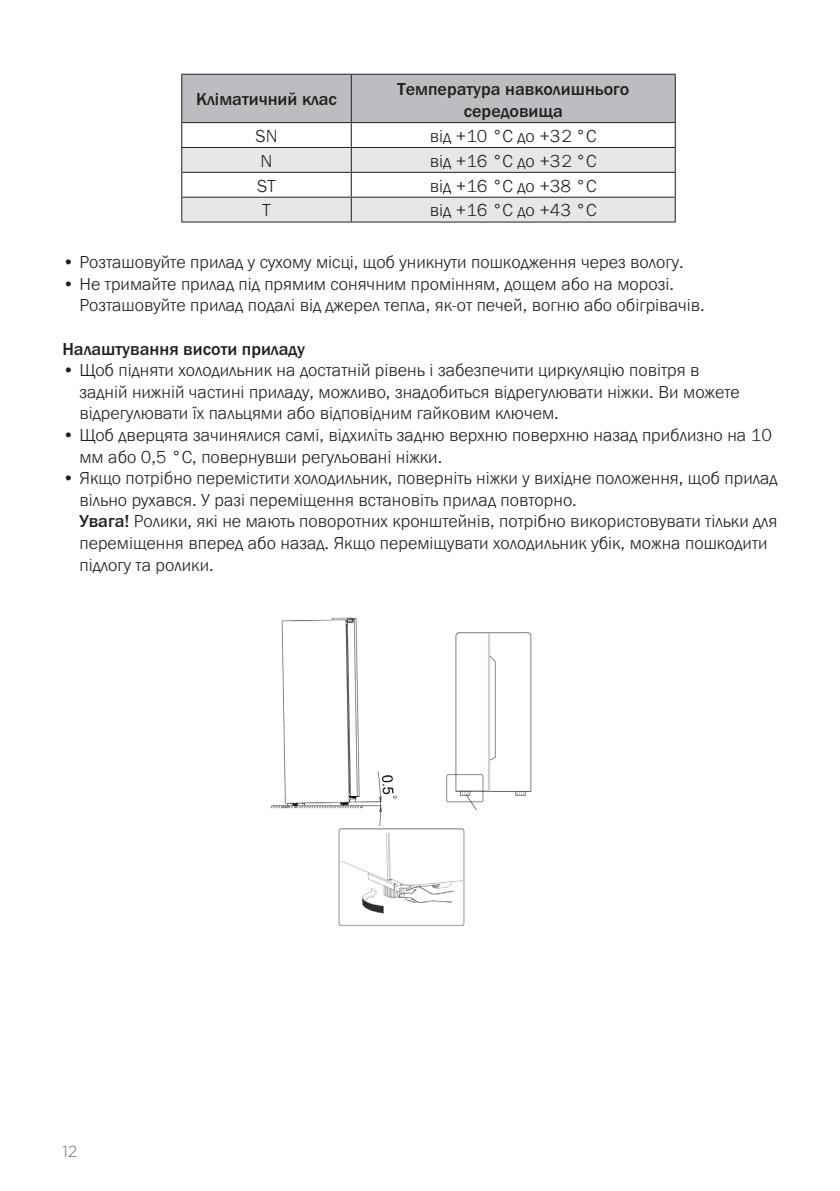
<style>
.page{position:relative;width:840px;height:1191px;background:#fff}
.page>*{position:absolute;margin:0;border:0;box-sizing:border-box;transform-origin:0 0}
.seznam{font:300 18px/21.6px "Franklin Gothic URW";color:#231f20}
.besedilo_drobno{font:300 18px "Franklin Gothic URW";color:#231f20}
.besedilo{font:500 18px/21.6px "Franklin Gothic URW";color:#231f20;text-align:center}
.seznam-2{font:500 18px "Franklin Gothic URW";color:#231f20}
.besedilo_drobno-2{font:500 18px "Franklin Gothic URW";color:#231f20}
.t1{font:300 16px "Gotham";color:#6c6d70}
.s1{font-weight:500}
</style>
<div class="page">
<svg style="left:181px;top:74px;width:494px;height:147px"></svg>
<hr style="left:181px;top:221px;width:170px;height:1px;background:#231f20">
<hr style="left:351px;top:221px;width:324px;height:1px;background:#231f20">
<img style="left:270px;top:617px;width:127px;height:209px">
<img style="left:446px;top:632px;width:86px;height:177px">
<img style="left:338px;top:828px;width:127px;height:98px">
<div style="left:384px;top:908px;width:54px;height:16px;background:#fff"></div>
<div style="left:391px;top:898px;width:12px;height:15px;background:#fff"></div>
<p class="besedilo_drobno-2" style="left:196px;top:88px;width:142px">Кліматичний клас</p>
<p class="besedilo" style="left:397px;top:79px;width:234px">Температура навколишнього середовища</p>
<p class="besedilo_drobno" style="left:255px;top:125px;width:24px">SN</p>
<p class="besedilo_drobno" style="left:429px;top:125px;width:168px">від +10 °C до +32 °C</p>
<p class="besedilo_drobno" style="left:260px;top:149px;width:13px">N</p>
<p class="besedilo_drobno" style="left:429px;top:149px;width:168px">від +16 °C до +32 °C</p>
<p class="besedilo_drobno" style="left:257px;top:174px;width:20px">ST</p>
<p class="besedilo_drobno" style="left:429px;top:174px;width:168px">від +16 °C до +38 °C</p>
<p class="besedilo_drobno" style="left:262px;top:199px;width:10px">T</p>
<p class="besedilo_drobno" style="left:429px;top:199px;width:168px">від +16 °C до +43 °C</p>
<p class="seznam" style="left:62px;top:252px;width:622px">• Розташовуйте прилад у сухому місці, щоб уникнути пошкодження через вологу.</p>
<p class="seznam" style="left:79px;top:273px;width:626px;text-indent:-17px">• Не тримайте прилад під прямим сонячним промінням, дощем або на морозі.<br>Розташовуйте прилад подалі від джерел тепла, як-от печей, вогню або обігрівачів.</p>
<p class="seznam-2" style="left:62px;top:337px;width:244px">Налаштування висоти приладу</p>
<p class="seznam" style="left:79px;top:360px;width:661px;text-indent:-17px">• Щоб підняти холодильник на достатній рівень і забезпечити циркуляцію повітря в задній нижній частині приладу, можливо, знадобиться відрегулювати ніжки. Ви можете відрегулювати їх пальцями або відповідним гайковим ключем.</p>
<p class="seznam" style="left:79px;top:424px;width:693px;text-indent:-17px">• Щоб дверцята зачинялися самі, відхиліть задню верхню поверхню назад приблизно на 10 мм або 0,5 °C, повернувши регульовані ніжки.</p>
<p class="seznam" style="left:79px;top:468px;width:699px;text-indent:-17px">• Якщо потрібно перемістити холодильник, поверніть ніжки у вихідне положення, щоб прилад вільно рухався. У разі переміщення встановіть прилад повторно.</p>
<p class="seznam" style="left:79px;top:511px;width:699px"><span class="s1">Увага!</span> Ролики, які не мають поворотних кронштейнів, потрібно використовувати тільки для переміщення вперед або назад. Якщо переміщувати холодильник убік, можна пошкодити підлогу та ролики.</p>
<p class="t1" style="left:62px;top:1140px;width:16px">12</p>
</div>
